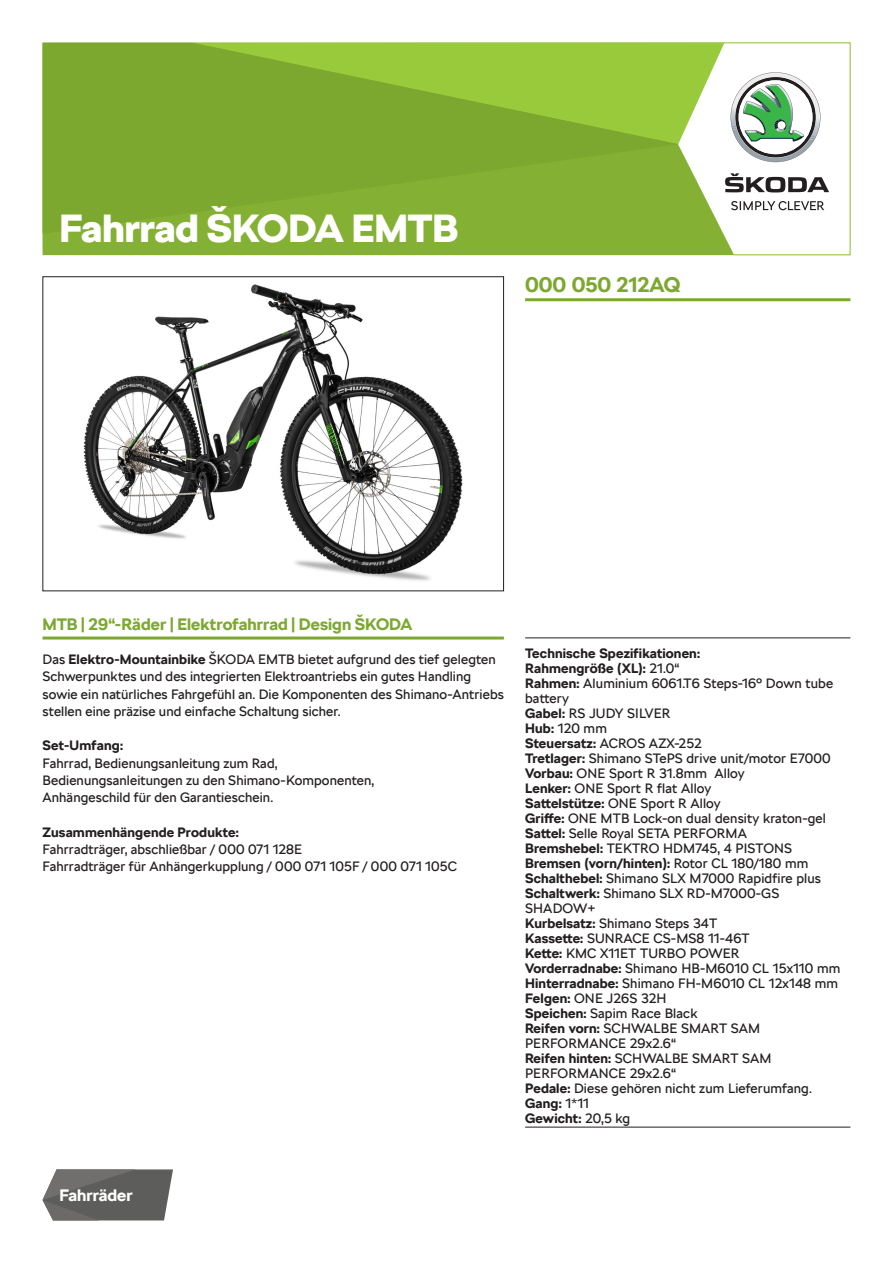
<style>
.page{position:relative;width:893px;height:1263px;background:#fff}
.page>*{position:absolute;margin:0;border:0;box-sizing:border-box;transform-origin:0 0}
.Table_Header_Headlin{font:900 39px "SKODA Next";color:#fff}
.Typ_vozu{font:700 21px "SKODA Next";color:#7da830}
.Table_Footer_Headlin{font:700 16.5px "SKODA Next";letter-spacing:.005em;color:#7da830}
.t1{font:700 16.5px "SKODA Next";color:#fff}
.Text_popis_vpravo{font:13.5px/15px "SKODA Next";letter-spacing:.01em;color:#231f20}
.t2{font:700 13.5px "SKODA Next";letter-spacing:.01em;color:#231f20}
.s1{font-weight:700}
</style>
<div class="page">
<div style="left:43px;top:43px;width:807px;height:212px;background:#7da830"></div>
<svg style="left:197px;top:43px;width:481px;height:101px;fill:#96c639"></svg>
<svg style="left:678px;top:42px;width:173px;height:213px;background:#d4e1c7"></svg>
<svg style="left:43px;top:1169px;width:130px;height:51px;background:#6e6e6c"></svg>
<img style="left:83px;top:284px;width:380px;height:297px">
<div style="left:43px;top:276px;width:461px;height:315px;border:1px solid #231f20"></div>
<hr style="left:525px;top:1127px;width:325px;height:1px;background:#231f20">
<hr style="left:525px;top:298px;width:325px;height:3px;background:#7da830">
<hr style="left:43px;top:636px;width:461px;height:3px;background:#7da830">
<hr style="left:525px;top:638px;width:325px;height:1px;background:#231f20">
<p class="Table_Header_Headlin" style="left:60px;top:205px;width:400px">Fahrrad ŠKODA EMTB</p>
<p class="Typ_vozu" style="left:525px;top:272px;width:157px">000 050 212AQ</p>
<p class="Table_Footer_Headlin" style="left:43px;top:614px;width:371px">MTB | 29“-Räder | Elektrofahrrad | Design ŠKODA</p>
<p class="Text_popis_vpravo" style="left:43px;top:651px;width:463px;line-height:17.2px">Das <span class="s1">Elektro-Mountainbike</span> ŠKODA EMTB bietet aufgrund des tief gelegten Schwerpunktes und des integrierten Elektroantriebs ein gutes Handling sowie ein natürliches Fahrgefühl an. Die Komponenten des Shimano-Antriebs stellen eine präzise und einfache Schaltung sicher.</p>
<p class="t2" style="left:43px;top:737px;width:82px">Set-Umfang:</p>
<p class="Text_popis_vpravo" style="left:43px;top:755px;width:237px">Fahrrad, Bedienungsanleitung zum Rad,</p>
<p class="Text_popis_vpravo" style="left:43px;top:772px;width:333px">Bedienungsanleitungen zu den Shimano-Komponenten,</p>
<p class="Text_popis_vpravo" style="left:43px;top:790px;width:232px">Anhängeschild für den Garantieschein.</p>
<p class="t2" style="left:43px;top:824px;width:198px">Zusammenhängende Produkte:</p>
<p class="Text_popis_vpravo" style="left:43px;top:841px;width:261px">Fahrradträger, abschließbar / 000 071 128E</p>
<p class="Text_popis_vpravo" style="left:43px;top:859px;width:416px">Fahrradträger für Anhängerkupplung / 000 071 105F / 000 071 105C</p>
<p class="Text_popis_vpravo" style="left:525px;top:645px;width:317px"><span class="s1">Technische Spezifikationen:<br>Rahmengröße (XL):</span> 21.0“<br><span class="s1">Rahmen:</span> Aluminium 6061.T6 Steps-16° Down tube battery<br><span class="s1">Gabel:</span> RS JUDY SILVER<br><span class="s1">Hub:</span> 120 mm<br><span class="s1">Steuersatz:</span> ACROS AZX-252<br><span class="s1">Tretlager:</span> Shimano STePS drive unit/motor E7000<br><span class="s1">Vorbau:</span> ONE Sport R 31.8mm Alloy<br><span class="s1">Lenker:</span> ONE Sport R flat Alloy<br><span class="s1">Sattelstütze:</span> ONE Sport R Alloy<br><span class="s1">Griffe:</span> ONE MTB Lock-on dual density kraton-gel<br><span class="s1">Sattel:</span> Selle Royal SETA PERFORMA<br><span class="s1">Bremshebel:</span> TEKTRO HDM745, 4 PISTONS<br><span class="s1">Bremsen (vorn/hinten):</span> Rotor CL 180/180 mm<br><span class="s1">Schalthebel:</span> Shimano SLX M7000 Rapidfire plus<br><span class="s1">Schaltwerk:</span> Shimano SLX RD-M7000-GS<br>SHADOW+<br><span class="s1">Kurbelsatz:</span> Shimano Steps 34T<br><span class="s1">Kassette:</span> SUNRACE CS-MS8 11-46T<br><span class="s1">Kette:</span> KMC X11ET TURBO POWER<br><span class="s1">Vorderradnabe:</span> Shimano HB-M6010 CL 15x110 mm<br><span class="s1">Hinterradnabe:</span> Shimano FH-M6010 CL 12x148 mm<br><span class="s1">Felgen:</span> ONE J26S 32H<br><span class="s1">Speichen:</span> Sapim Race Black<br><span class="s1">Reifen vorn:</span> SCHWALBE SMART SAM<br>PERFORMANCE 29x2.6“<br><span class="s1">Reifen hinten:</span> SCHWALBE SMART SAM<br>PERFORMANCE 29x2.6“<br><span class="s1">Pedale:</span> Diese gehören nicht zum Lieferumfang.<br><span class="s1">Gang:</span> 1*11<br><span class="s1">Gewicht:</span> 20,5 kg</p>
<p class="t1" style="left:60px;top:1185px;width:75px">Fahrräder</p>
</div>
